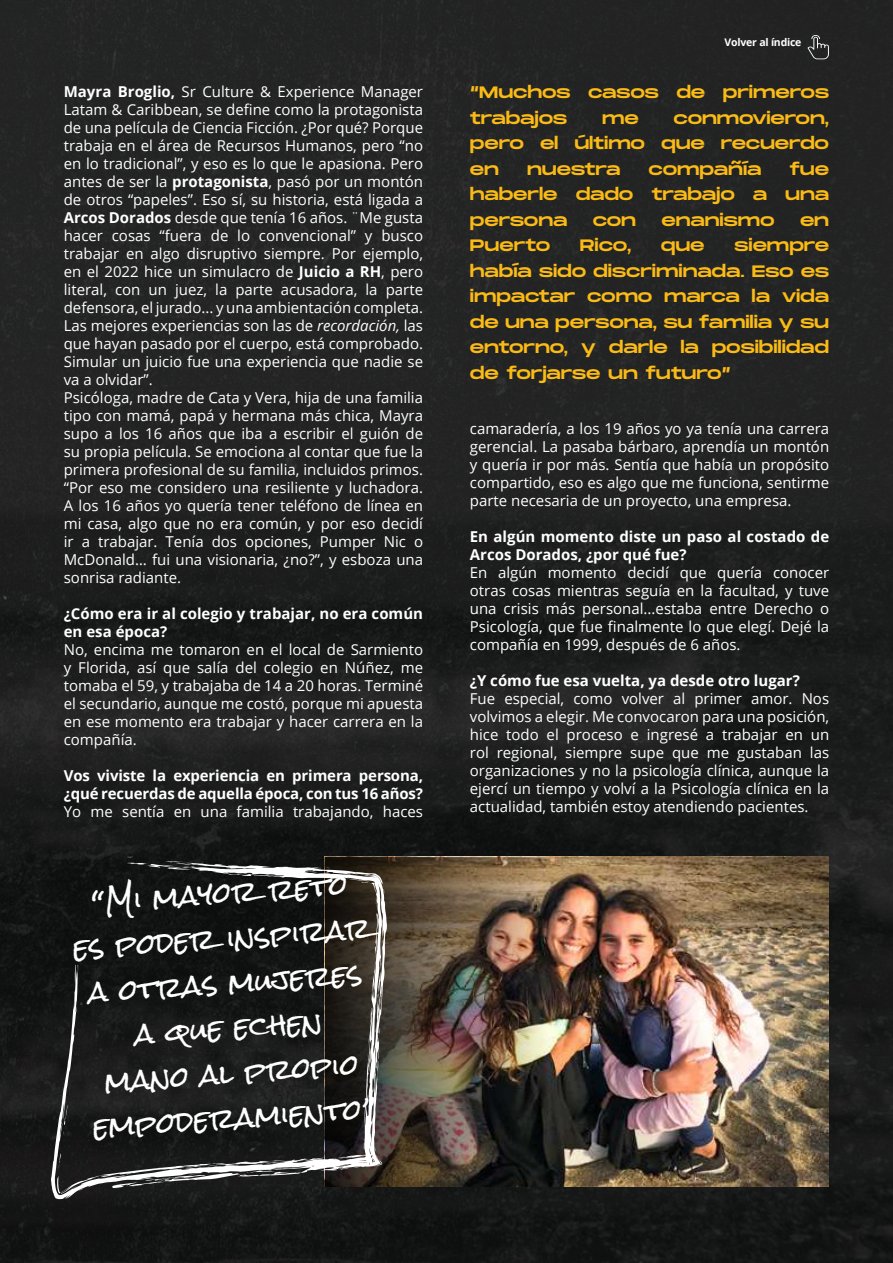
<style>
.page{position:relative;width:893px;height:1263px;background:#fff}
.page>*{position:absolute;margin:0;border:0;box-sizing:border-box;transform-origin:0 0}
.t1{font:27px/45px "Rock Salt";color:#fff;text-align:center}
.t2{font:16.5px/25.5px "Monument Extended";letter-spacing:-.01em;color:#fbbb16;text-align:justify}
.t3{font:15px/18px "Open Sans";color:#fff;text-align:justify}
.t4{font:700 15px/18px "Open Sans";color:#fff}
.t5{font:700 10.5px "Open Sans";letter-spacing:-.02em;color:#fff}
.s1{font-weight:700}
.s2{font-style:italic}
</style>
<div class="page">
<div style="left:0;top:0;width:893px;height:1263px;background:linear-gradient(to bottom,#272727,#161616)"></div>
<img style="left:0;top:784px;width:1px;height:479px">
<img style="left:586px;top:857px;width:243px;height:329px">
<img style="left:325px;top:857px;width:261px;height:329px">
<svg style="left:51px;top:863px;width:336px;height:336px;fill:#161716"></svg>
<svg style="left:127px;top:857px;width:68px;height:13px"></svg>
<svg style="left:376px;top:903px;width:2px;height:9px"></svg>
<svg style="left:311px;top:868px;width:20px;height:6px"></svg>
<svg style="left:347px;top:874px;width:23px;height:10px"></svg>
<svg style="left:382px;top:884px;width:2px;height:10px"></svg>
<svg style="left:377px;top:961px;width:5px;height:42px"></svg>
<svg style="left:377px;top:931px;width:10px;height:15px"></svg>
<svg style="left:366px;top:1104px;width:8px;height:11px"></svg>
<svg style="left:368px;top:1022px;width:12px;height:70px"></svg>
<svg style="left:364px;top:1145px;width:18px;height:23px"></svg>
<svg style="left:57px;top:1145px;width:267px;height:50px"></svg>
<svg style="left:62px;top:1070px;width:11px;height:65px"></svg>
<svg style="left:74px;top:971px;width:1px;height:13px"></svg>
<svg style="left:807px;top:35px;width:22px;height:24px"></svg>
<p class="t3" style="left:64px;top:82px;width:361px;text-align:left"><span class="s1">Mayra Broglio,</span> Sr Culture &amp; Experience Manager Latam &amp; Caribbean, se define como la protagonista de una película de Ciencia Ficción. ¿Por qué? Porque trabaja en el área de Recursos Humanos, pero “no en lo tradicional”, y eso es lo que le apasiona. Pero antes de ser la <span class="s1">protagonista</span>, pasó por un montón de otros “papeles”. Eso sí, su historia, está ligada a <span class="s1">Arcos Dorados</span> desde que tenía 16 años. ¨Me gusta hacer cosas “fuera de lo convencional” y busco trabajar en algo disruptivo siempre. Por ejemplo, en el 2022 hice un simulacro de <span class="s1">Juicio a RH</span>, pero literal, con un juez, la parte acusadora, la parte defensora, el jurado... y una ambientación completa.<br>Las mejores experiencias son las de <span class="s2">recordación,</span> las que hayan pasado por el cuerpo, está comprobado.<br>Simular un juicio fue una experiencia que nadie se va a olvidar”.<br>Psicóloga, madre de Cata y Vera, hija de una familia tipo con mamá, papá y hermana más chica, Mayra supo a los 16 años que iba a escribir el guión de su propia película. Se emociona al contar que fue la primera profesional de su familia, incluidos primos. “Por eso me considero una resiliente y luchadora.<br>A los 16 años yo quería tener teléfono de línea en mi casa, algo que no era común, y por eso decidí ir a trabajar. Tenía dos opciones, Pumper Nic o McDonald… fui una visionaria, ¿no?”, y esboza una sonrisa radiante.</p>
<p class="t4" style="left:64px;top:604px;width:361px">¿Cómo era ir al colegio y trabajar, no era común en esa época?</p>
<p class="t3" style="left:64px;top:640px;width:361px">No, encima me tomaron en el local de Sarmiento y Florida, así que salía del colegio en Núñez, me tomaba el 59, y trabajaba de 14 a 20 horas. Terminé el secundario, aunque me costó, porque mi apuesta en ese momento era trabajar y hacer carrera en la compañía.</p>
<p class="t4" style="left:64px;top:766px;width:361px">Vos viviste la experiencia en primera persona, ¿qué recuerdas de aquella época, con tus 16 años?</p>
<p class="t3" style="left:64px;top:802px;width:361px">Yo me sentía en una familia trabajando, haces</p>
<h1 class="t1" style="left:69px;top:883px;width:300px;rotate:-4deg">“Mi mayor reto<br>es poder inspirar a otras mujeres a que echen<br>mano al propio empoderamiento”</h1>
<p class="t5" style="left:725px;top:35px;width:78px">Volver al índice</p>
<p class="t2" style="left:470px;top:79px;width:361px">“Muchos casos de primeros trabajos</p>
<p class="t2" style="left:470px;top:105px;width:361px;text-indent:204px">conmovieron, pero el último que recuerdo en</p>
<p class="t2" style="left:602px;top:105px;width:38px">me</p>
<p class="t2" style="left:527px;top:156px;width:95px">nuestra</p>
<p class="t2" style="left:649px;top:156px;width:114px">compañía</p>
<p class="t2" style="left:470px;top:156px;width:361px;text-indent:320px">fue haberle dado trabajo a una persona</p>
<p class="t2" style="left:593px;top:207px;width:45px">con</p>
<p class="t2" style="left:661px;top:207px;width:115px">enanismo</p>
<p class="t2" style="left:800px;top:207px;width:31px">en</p>
<p class="t2" style="left:470px;top:232px;width:361px;text-indent:264px">siempre había sido discriminada. Eso es impactar como marca la vida de una persona, su familia y su entorno, y darle la posibilidad de forjarse un futuro”</p>
<p class="t2" style="left:470px;top:232px;width:82px">Puerto</p>
<p class="t2" style="left:580px;top:232px;width:53px">Rico,</p>
<p class="t2" style="left:661px;top:232px;width:45px">que</p>
<p class="t3" style="left:470px;top:419px;width:361px">camaradería, a los 19 años yo ya tenía una carrera gerencial. La pasaba bárbaro, aprendía un montón y quería ir por más. Sentía que había un propósito compartido, eso es algo que me funciona, sentirme parte necesaria de un proyecto, una empresa.</p>
<p class="t4" style="left:470px;top:527px;width:361px">En algún momento diste un paso al costado de<br>Arcos Dorados, ¿por qué fue?</p>
<p class="t3" style="left:470px;top:563px;width:361px">En algún momento decidí que quería conocer otras cosas mientras seguía en la facultad, y tuve una crisis más personal...estaba entre Derecho o Psicología, que fue finalmente lo que elegí. Dejé la compañía en 1999, después de 6 años.</p>
<p class="t4" style="left:470px;top:671px;width:331px">¿Y cómo fue esa vuelta, ya desde otro lugar?</p>
<p class="t3" style="left:470px;top:689px;width:361px">Fue especial, como volver al primer amor. Nos volvimos a elegir. Me convocaron para una posición, hice todo el proceso e ingresé a trabajar en un rol regional, siempre supe que me gustaban las organizaciones y no la psicología clínica, aunque la ejercí un tiempo y volví a la Psicología clínica en la actualidad, también estoy atendiendo pacientes.</p>
</div>
